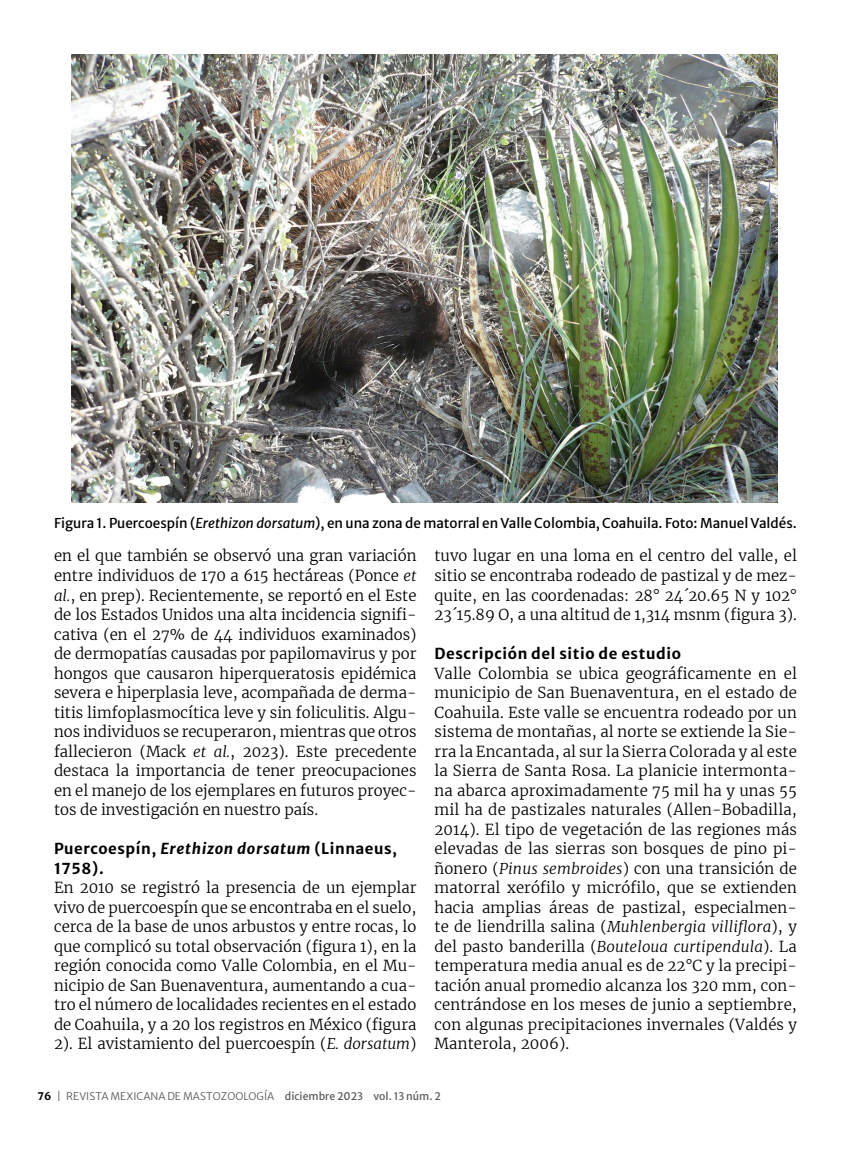
<style>
.page{position:relative;width:851px;height:1149px;background:#fff}
.page>*{position:absolute;margin:0;border:0;box-sizing:border-box;transform-origin:0 0}
.t1{font:300 15px/19.5px "Merriweather";color:#000;text-align:justify}
.t2{font:700 15px/19.5px "Merriweather Sans";letter-spacing:.04em;color:#000}
.t3{font:13.5px "Merriweather Sans";color:#000}
.t4{font:300 10.5px "Merriweather Sans";letter-spacing:.005em;color:#58595b}
.s1{font-style:italic}
.s2{font-weight:700;color:#000}
.s3{font-weight:400}
</style>
<div class="page">
<img style="left:71px;top:55px;width:706px;height:447px">
<p class="t3" style="left:54px;top:511px;width:744px">Figura 1. Puercoespín (<span class="s1">Erethizon dorsatum</span>), en una zona de matorral en Valle Colombia, Coahuila. Foto: Manuel Valdés.</p>
<p class="t1" style="left:54px;top:545px;width:364px">en el que también se observó una gran variación entre individuos de 170 a 615 hectáreas (Ponce <span class="s1">et al.</span>, en prep). Recientemente, se reportó en el Este de los Estados Unidos una alta incidencia signifi&shy;cativa (en el 27% de 44 individuos examinados) de dermopatías causadas por papilomavirus y por hongos que causaron hiperqueratosis epidémica severa e hiperplasia leve, acompañada de derma&shy;titis limfoplasmocítica leve y sin foliculitis. Algu&shy;nos individuos se recuperaron, mientras que otros fallecieron (Mack <span class="s1">et al.</span>, 2023). Este precedente destaca la importancia de tener preocupaciones en el manejo de los ejemplares en futuros proyec&shy;tos de investigación en nuestro país.</p>
<p class="t2" style="left:54px;top:837px;width:344px">Puercoespín, <span class="s1">Erethizon dorsatum</span> (Linnaeus,<br>1758).</p>
<p class="t1" style="left:54px;top:877px;width:364px">En 2010 se registró la presencia de un ejemplar vivo de puercoespín que se encontraba en el suelo, cerca de la base de unos arbustos y entre rocas, lo que complicó su total observación (figura 1), en la región conocida como Valle Colombia, en el Mu&shy;nicipio de San Buenaventura, aumentando a cua&shy;tro el número de localidades recientes en el estado de Coahuila, y a 20 los registros en México (figura 2). El avistamiento del puercoespín (<span class="s1">E. dorsatum</span>)</p>
<p class="t1" style="left:434px;top:545px;width:364px">tuvo lugar en una loma en el centro del valle, el sitio se encontraba rodeado de pastizal y de mez&shy;quite, en las coordenadas: 28° 24´20.65 N y 102° 23´15.89 O, a una altitud de 1,314 msnm (figura 3).</p>
<p class="t2" style="left:434px;top:642px;width:248px">Descripción del sitio de estudio</p>
<p class="t1" style="left:434px;top:662px;width:364px">Valle Colombia se ubica geográficamente en el municipio de San Buenaventura, en el estado de Coahuila. Este valle se encuentra rodeado por un sistema de montañas, al norte se extiende la Sie&shy;rra la Encantada, al sur la Sierra Colorada y al este la Sierra de Santa Rosa. La planicie intermonta&shy;na abarca aproximadamente 75 mil ha y unas 55 mil ha de pastizales naturales (Allen-Bobadilla, 2014). El tipo de vegetación de las regiones más elevadas de las sierras son bosques de pino pi&shy;ñonero (<span class="s1">Pinus sembroides</span>) con una transición de matorral xerófilo y micrófilo, que se extienden hacia amplias áreas de pastizal, especialmen&shy;te de liendrilla salina (<span class="s1">Muhlenbergia villiflora</span>), y del pasto banderilla (<span class="s1">Bouteloua curtipendula</span>). La temperatura media anual es de 22°C y la precipi&shy;tación anual promedio alcanza los 320 mm, con&shy;centrándose en los meses de junio a septiembre, con algunas precipitaciones invernales (Valdés y Manterola, 2006).</p>
<p class="t4" style="left:38px;top:1086px;width:405px"><span class="s2">76</span> | REVISTA MEXICANA DE MASTOZOOLOGÍA <span class="s3">diciembre 2023 vol. 13 núm. 2</span></p>
</div>
